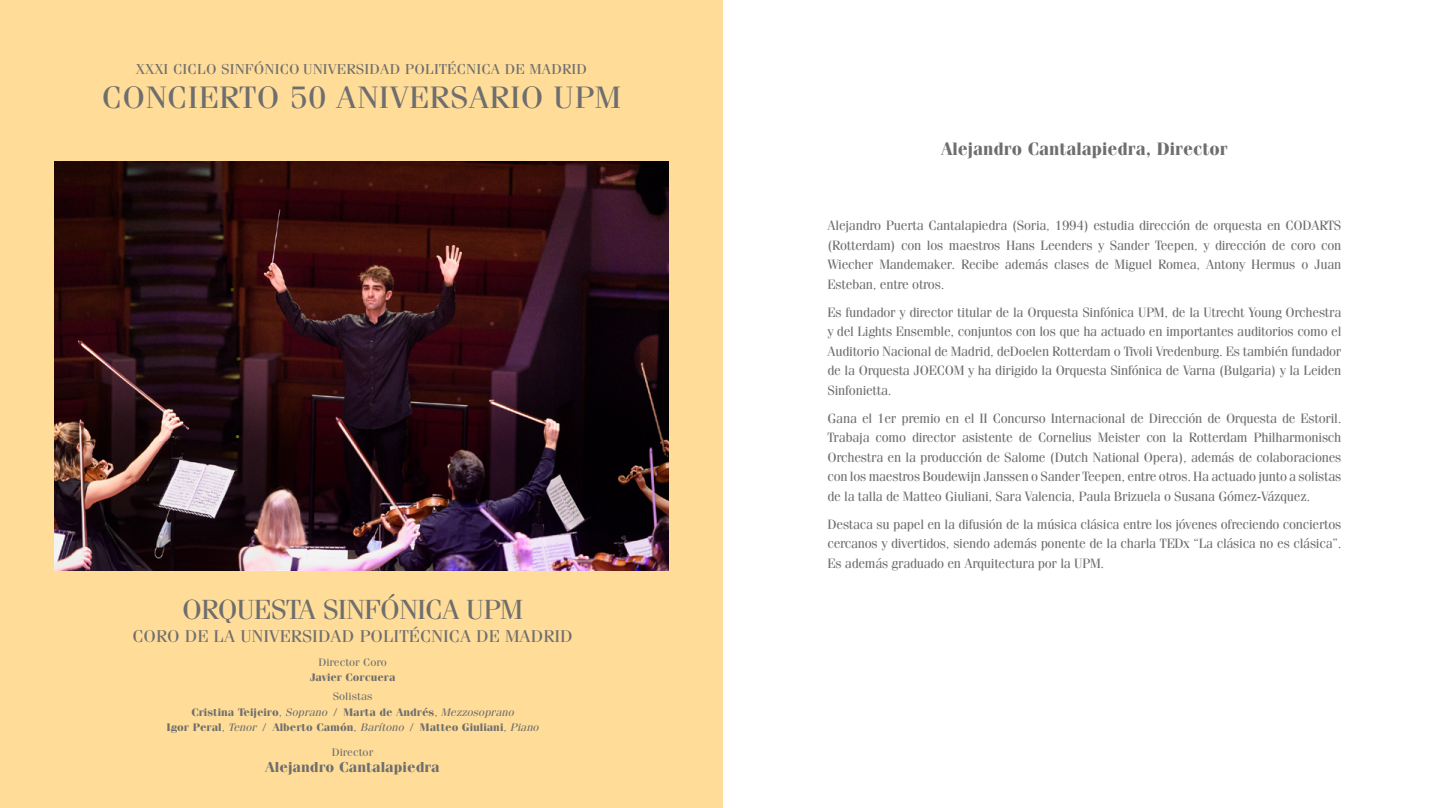
<style>
.page{position:relative;width:1446px;height:808px;background:#fff}
.page>*{position:absolute;margin:0;border:0;box-sizing:border-box;transform-origin:0 0}
.t1{font:31.05px "Fenice Std";letter-spacing:.01em;color:#6f6e6e;scale:1.07 1}
.t2{font:27.6px "Fenice Std";letter-spacing:-.03em;color:#6f6e6e;scale:1.05 1}
.t3{font:700 18px "Fenice Std";color:#6f6e6e}
.t4{font:17.1px "Fenice Std";color:#6f6e6e;scale:1.07 1}
.t5{font:14.4px "Fenice Std";letter-spacing:.01em;color:#6f6e6e;scale:1.07 1}
.t6{font:700 14.4px "Fenice Std";color:#6f6e6e;scale:1.07 1}
.t7{font:13.5px/19.5px "Fenice Std";letter-spacing:-.02em;color:#6f6e6e;text-align:justify}
.t8{font:700 10.95px/15.6px "Fenice Std";color:#6f6e6e;text-align:center;scale:1.07 1}
.t9{font:10.95px "Fenice Std";color:#6f6e6e;scale:1.07 1}
.t10{font:700 10.8px "Fenice Std";color:#6f6e6e;scale:1.07 1}
.s1{font-weight:400}
.s2{font-weight:400;font-style:italic}
</style>
<div class="page">
<div style="left:0;top:0;width:723px;height:808px;background:#ffdd98"></div>
<img style="left:54px;top:161px;width:615px;height:409px">
<p class="t5" style="left:136px;top:60px;width:423px">XXXI CICLO SINFÓNICO UNIVERSIDAD POLITÉCNICA DE MADRID</p>
<h1 class="t1" style="left:102px;top:79px;width:487px">CONCIERTO 50 ANIVERSARIO UPM</h1>
<h2 class="t2" style="left:182px;top:593px;width:326px">ORQUESTA SINFÓNICA UPM</h2>
<p class="t4" style="left:132px;top:625px;width:413px">CORO DE LA UNIVERSIDAD POLITÉCNICA DE MADRID</p>
<p class="t9" style="left:318px;top:656px;width:65px">Director Coro</p>
<p class="t10" style="left:310px;top:670px;width:82px">Javier Corcuera</p>
<p class="t8" style="left:166px;top:688px;width:349px"><span class="s1">Solistas<br></span>Cristina Teijeiro<span class="s1">,</span> <span class="s2">Soprano</span> <span class="s1">/</span> Marta de Andrés<span class="s1">,</span> <span class="s2">Mezzosoprano<br></span>Igor Peral<span class="s1">,</span> <span class="s2">Tenor</span> <span class="s1">/</span> Alberto Camón<span class="s1">,</span> <span class="s2">Barítono</span> <span class="s1">/</span> Matteo Giuliani<span class="s1">,</span> <span class="s2">Piano</span></p>
<p class="t9" style="left:332px;top:746px;width:40px">Director</p>
<p class="t6" style="left:265px;top:758px;width:165px">Alejandro Cantalapiedra</p>
<h3 class="t3" style="left:941px;top:138px;width:288px">Alejandro Cantalapiedra, Director</h3>
<p class="t7" style="left:827px;top:215px;width:515px">Alejandro Puerta Cantalapiedra (Soria, 1994) estudia dirección de orquesta en CODARTS (Rotterdam) con los maestros Hans Leenders y Sander Teepen, y dirección de coro con Wiecher Mandemaker. Recibe además clases de Miguel Romea, Antony Hermus o Juan Esteban, entre otros.</p>
<p class="t7" style="left:827px;top:302px;width:515px">Es fundador y director titular de la Orquesta Sinfónica UPM, de la Utrecht Young Orchestra y del Lights Ensemble, conjuntos con los que ha actuado en importantes auditorios como el Auditorio Nacional de Madrid, deDoelen Rotterdam o Tivoli Vredenburg. Es también fundador de la Orquesta JOECOM y ha dirigido la Orquesta Sinfónica de Varna (Bulgaria) y la Leiden Sinfonietta.</p>
<p class="t7" style="left:827px;top:408px;width:515px">Gana el 1er premio en el II Concurso Internacional de Dirección de Orquesta de Estoril.<br>Trabaja como director asistente de Cornelius Meister con la Rotterdam Philharmonisch Orchestra en la producción de Salome (Dutch National Opera), además de colaboraciones con los maestros Boudewijn Janssen o Sander Teepen, entre otros. Ha actuado junto a solistas de la talla de Matteo Giuliani, Sara Valencia, Paula Brizuela o Susana Gómez-Vázquez.</p>
<p class="t7" style="left:827px;top:514px;width:515px">Destaca su papel en la difusión de la música clásica entre los jóvenes ofreciendo conciertos cercanos y divertidos, siendo además ponente de la charla TEDx “La clásica no es clásica”.<br>Es además graduado en Arquitectura por la UPM.</p>
</div>
